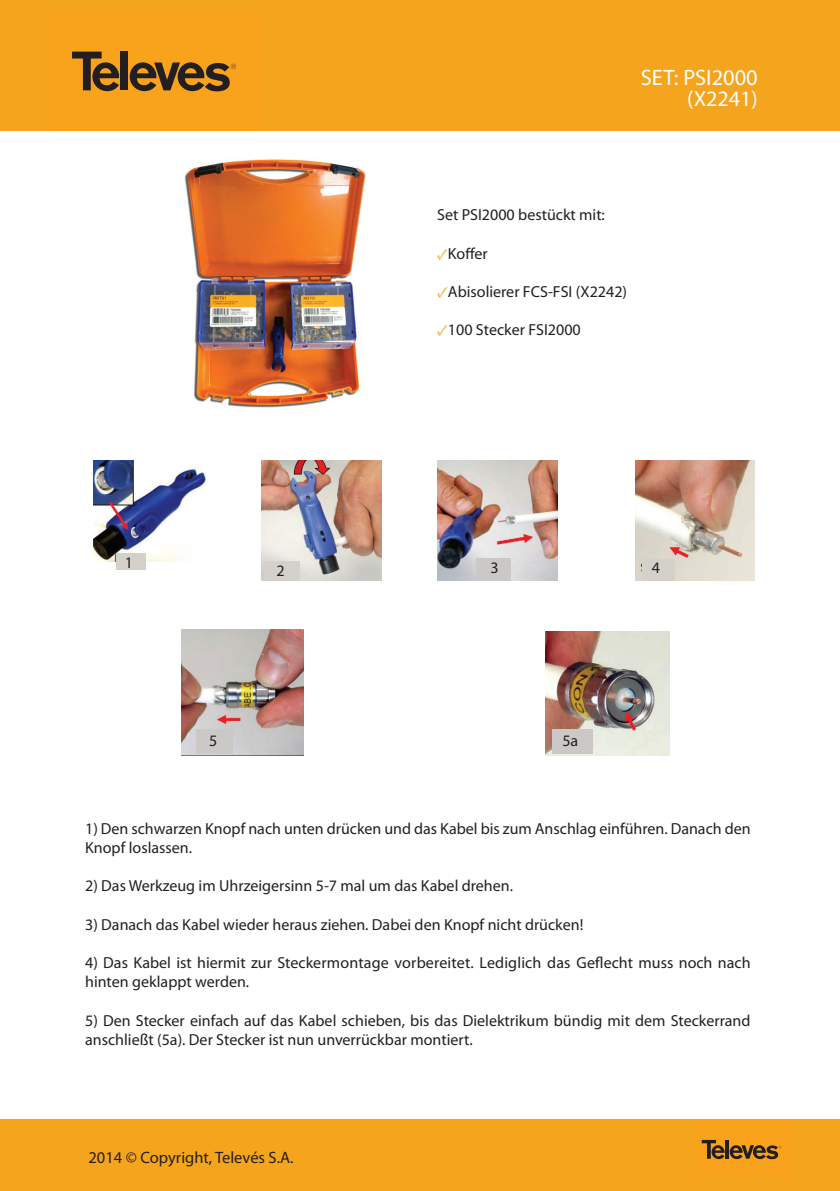
<style>
.page{position:relative;width:840px;height:1191px;background:#fff}
.page>*{position:absolute;margin:0;border:0;box-sizing:border-box;transform-origin:0 0}
.t1{font:22.4px "Myriad Pro";color:#fff}
.t2{font:22px "Myriad Pro";color:#fff}
.t3{font:16.4px "Myriad Pro";color:#231f20}
.t4{font:16px/19.2px "Myriad Pro";color:#231f20}
.s1{font-family:"Minion Pro";color:#f9a21c}
</style>
<div class="page">
<div style="left:0;top:0;width:839px;height:131px;background:#f5a41d"></div>
<div style="left:50px;top:12px;width:212px;height:119px;background:#f9a21c"></div>
<div style="left:121px;top:52px;width:7px;height:38px;background:#231f20"></div>
<svg style="left:72px;top:52px;width:48px;height:39px"></svg>
<svg style="left:129px;top:62px;width:107px;height:29px"></svg>
<div style="left:0;top:1119px;width:839px;height:72px;background:#f5a41d"></div>
<div style="left:691px;top:1120px;width:102px;height:58px;background:#f9a21c"></div>
<svg style="left:701px;top:1140px;width:79px;height:19px"></svg>
<img style="left:93px;top:460px;width:113px;height:101px">
<img style="left:261px;top:460px;width:120px;height:121px">
<img style="left:437px;top:460px;width:120px;height:121px">
<img style="left:635px;top:460px;width:118px;height:121px">
<img style="left:182px;top:630px;width:121px;height:125px">
<img style="left:545px;top:631px;width:124px;height:124px">
<img style="left:184px;top:159px;width:182px;height:249px">
<div style="left:196px;top:729px;width:37px;height:24px;background:#cac9c8"></div>
<div style="left:476px;top:558px;width:34px;height:23px;background:#cac9c8"></div>
<div style="left:264px;top:561px;width:35px;height:20px;background:#d4d1cb"></div>
<div style="left:552px;top:729px;width:40px;height:24px;background:#cac9c8"></div>
<div style="left:641px;top:560px;width:33px;height:21px;background:#d4d1cb"></div>
<div style="left:116px;top:552px;width:29px;height:17px;background:#d4d1cb"></div>
<h1 class="t1" style="left:640px;top:64px;width:118px">SET: PSI2000</h1>
<h2 class="t2" style="left:686px;top:85px;width:72px">(X2241)</h2>
<p class="t4" style="left:437px;top:205px;width:169px">Set PSI2000 bestückt mit:</p>
<p class="t4" style="left:437px;top:243px;width:52px"><span class="s1">✓</span>Koffer</p>
<p class="t4" style="left:437px;top:282px;width:191px"><span class="s1">✓</span>Abisolierer FCS-FSI (X2242)</p>
<p class="t4" style="left:437px;top:320px;width:145px"><span class="s1">✓</span>100 Stecker FSI2000</p>
<p class="t4" style="left:125px;top:552px;width:10px">1</p>
<p class="t4" style="left:276px;top:560px;width:10px">2</p>
<p class="t4" style="left:490px;top:558px;width:10px">3</p>
<p class="t4" style="left:651px;top:558px;width:10px">4</p>
<p class="t4" style="left:209px;top:730px;width:10px">5</p>
<p class="t4" style="left:562px;top:730px;width:17px">5a</p>
<p class="t4" style="left:85px;top:818px;width:666px">1) Den schwarzen Knopf nach unten drücken und das Kabel bis zum Anschlag einführen. Danach den<br>Knopf loslassen.</p>
<p class="t4" style="left:85px;top:876px;width:429px">2) Das Werkzeug im Uhrzeigersinn 5-7 mal um das Kabel drehen.</p>
<p class="t4" style="left:85px;top:914px;width:499px">3) Danach das Kabel wieder heraus ziehen. Dabei den Knopf nicht drücken!</p>
<p class="t4" style="left:85px;top:953px;width:666px">4) Das Kabel ist hiermit zur Steckermontage vorbereitet. Lediglich das Geflecht muss noch nach hinten geklappt werden.</p>
<p class="t4" style="left:85px;top:1010px;width:666px">5) Den Stecker einfach auf das Kabel schieben, bis das Dielektrikum bündig mit dem Steckerrand anschließt (5a). Der Stecker ist nun unverrückbar montiert.</p>
<p class="t3" style="left:88px;top:1146px;width:206px">2014 © Copyright, Televés S.A.</p>
</div>
